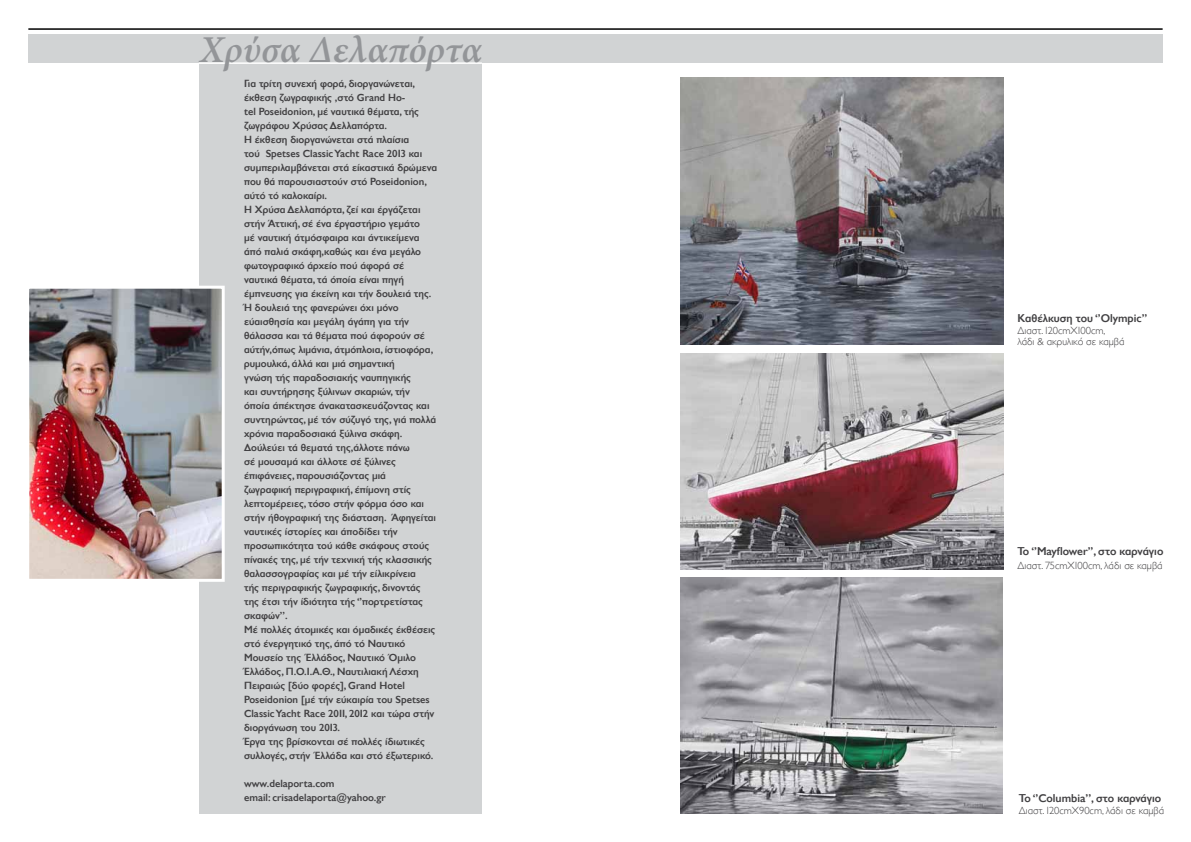
<style>
.page{position:relative;width:1191px;height:842px;background:#fff}
.page>*{position:absolute;margin:0;border:0;box-sizing:border-box;transform-origin:0 0}
.t1{font:italic 600 38px "Minion Pro";letter-spacing:-.005em;color:#939598}
.t2{font:600 11.5px "Gill Sans Hel";color:#414042}
.t3{font:600 10.5px/14px "Gill Sans Hel";color:#414042}
.t4{font:300 10.5px/11px "Gill Sans Hel";color:#414042}
</style>
<div class="page">
<div style="left:200px;top:54px;width:282px;height:760px;background:#d1d3d4"></div>
<img style="left:30px;top:290px;width:191px;height:288px">
<div style="left:26px;top:286px;width:199px;height:296px;border:3px solid #fff"></div>
<div style="left:28px;top:34px;width:1134px;height:28px;background:#d1d3d4"></div>
<hr style="left:28px;top:28px;width:1134px;height:2px;background:#000">
<hr style="left:199px;top:62px;width:283px;height:2px;background:#fff">
<img style="left:680px;top:77px;width:323px;height:268px">
<img style="left:680px;top:353px;width:323px;height:216px">
<img style="left:680px;top:578px;width:322px;height:236px">
<h1 class="t1" style="left:200px;top:24px;width:283px">Χρύσα Δελαπόρτα</h1>
<p class="t3" style="left:244px;top:77px;width:194px">Για τρίτη συνεχή φορά, διοργανώνεται, έκθεση ζωγραφικής ,στό Grand Ho-<br>tel Poseidonion, μέ ναυτικά θέματα, τής ζωγράφου Χρύσας Δελλαπόρτα.<br>Η έκθεση διοργανώνεται στά πλαίσια<br>τού Spetses Classic Yacht Race 2013 και συμπεριλαμβάνεται στά είκαστικά δρώμενα που θά παρουσιαστούν στό Poseidonion, αύτό τό καλοκαίρι.<br>Η Χρύσα Δελλαπόρτα, ζεί και έργάζεται στήν Άττική, σέ ένα έργαστήριο γεμάτο<br>μέ ναυτική άτμόσφαιρα και άντικείμενα άπό παλιά σκάφη,καθώς και ένα μεγάλο φωτογραφικό άρχείο πού άφορά σέ ναυτικά θέματα, τά όποία είναι πηγή έμπνευσης για έκείνη και τήν δουλειά της.<br>Ή δουλειά της φανερώνει όχι μόνο εύαισθησία και μεγάλη άγάπη για τήν θάλασσα και τά θέματα πού άφορούν σέ αύτήν,όπως λιμάνια, άτμόπλοια, ίστιοφόρα, ρυμουλκά, άλλά και μιά σημαντική<br>γνώση τής παραδοσιακής ναυπηγικής<br>και συντήρησης ξύλινων σκαριών, τήν όποία άπέκτησε άνακατασκευάζοντας και συντηρώντας, μέ τόν σύζυγό της, γιά πολλά χρόνια παραδοσιακά ξύλινα σκάφη.<br>Δούλεύει τά θεματά της,άλλοτε πάνω<br>σέ μουσαμά και άλλοτε σέ ξύλινες έπιφάνειες, παρουσιάζοντας μιά<br>ζωγραφική περιγραφική, έπίμονη στίς λεπτομέρειες, τόσο στήν φόρμα όσο και στήν ήθογραφική της διάσταση. Άφηγείται ναυτικές ίστορίες και άποδίδει τήν προσωπικότητα τού κάθε σκάφους στούς πίνακές της, μέ τήν τεχνική τής κλασσικής θαλασσογραφίας και μέ τήν είλικρίνεια<br>τής περιγραφικής ζωγραφικής, δινοντάς της έτσι τήν ίδιότητα τής ‘’πορτρετίστας σκαφών’’.<br>Μέ πολλές άτομικές και όμαδικές έκθέσεις στό ένεργητικό της, άπό τό Ναυτικό Μουσείο της Έλλάδος, Ναυτικό Όμιλο Έλλάδος, Π.Ο.Ι.Α.Θ., Ναυτιλιακή Λέσχη Πειραιώς [δύο φορές], Grand Hotel Poseidonion [μέ τήν εύκαιρία του Spetses Classic Yacht Race 2011, 2012 και τώρα στήν διοργάνωση του 2013.<br>Έργα της βρίσκονται σέ πολλές ίδιωτικές συλλογές, στήν Έλλάδα και στό έξωτερικό.</p>
<p class="t3" style="left:244px;top:777px;width:143px">www.delaporta.com<br>email: crisadelaporta@yahoo.gr</p>
<p class="t2" style="left:1017px;top:311px;width:131px">Καθέλκυση του ‘’Olympic’’</p>
<p class="t4" style="left:1017px;top:325px;width:109px">Διαστ. 120cmX100cm, λάδι &amp; ακρυλικό σε καμβά</p>
<p class="t2" style="left:1017px;top:545px;width:147px">Το ‘’Mayflower’’, στο καρνάγιο</p>
<p class="t4" style="left:1017px;top:560px;width:147px">Διαστ. 75cmX100cm, λάδι σε καμβά</p>
<p class="t2" style="left:1018px;top:791px;width:144px">Το ‘’Columbia’’, στο καρνάγιο</p>
<p class="t4" style="left:1018px;top:805px;width:147px">Διαστ. 120cmX90cm, λάδι σε καμβά</p>
</div>
